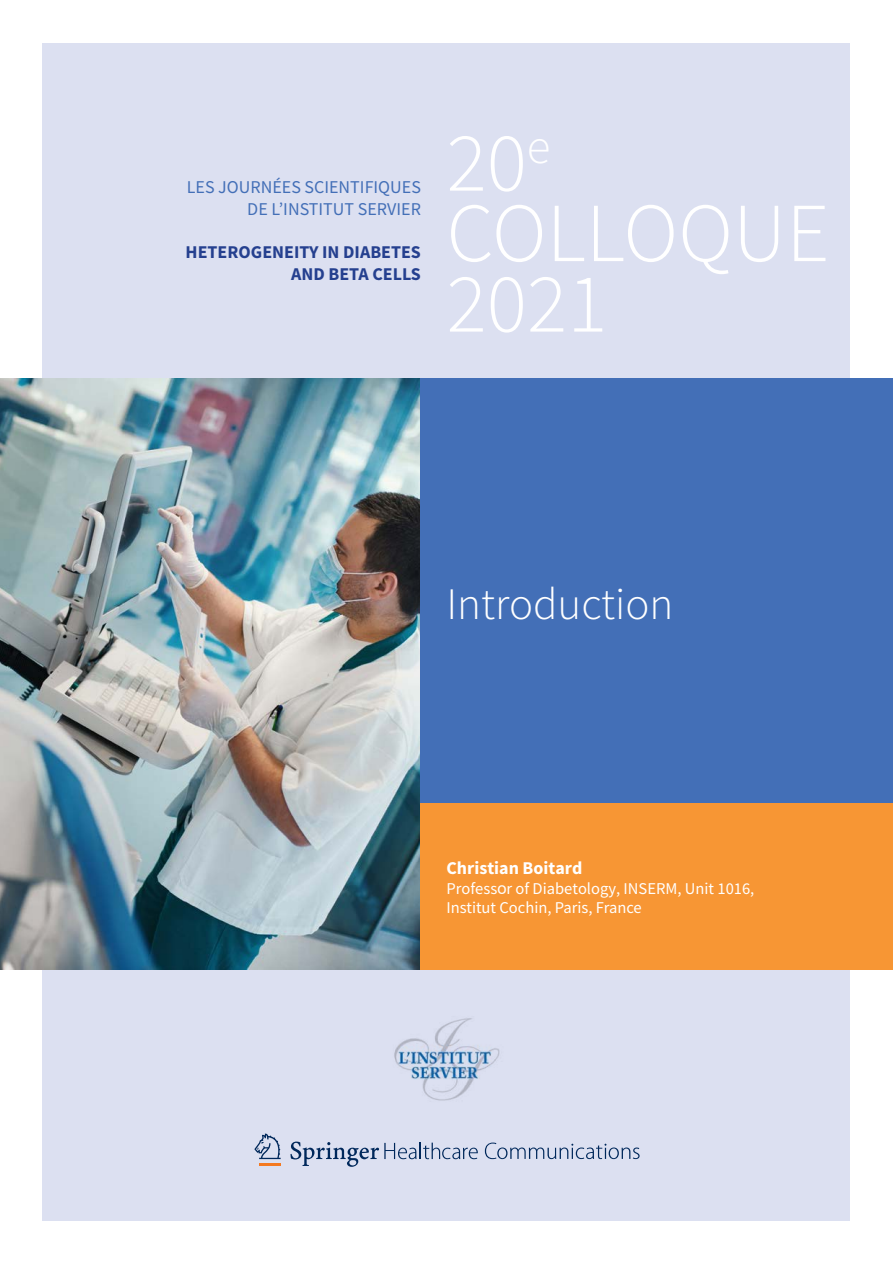
<style>
.page{position:relative;width:893px;height:1263px;background:#fff}
.page>*{position:absolute;margin:0;border:0;box-sizing:border-box;transform-origin:0 0}
.t1{font:300 84px "Source Sans Pro";color:#fff}
.t2{font:300 45px "Source Sans Pro";color:#fff}
.t3{font:18px "Source Sans Pro";color:#436fb7}
.t4{font:700 18px "Source Sans Pro";color:#25408f}
.t5{font:700 18px "Source Sans Pro";color:#fff}
.t6{font:16.5px/19.8px "Source Sans Pro";color:#fff}
.s1{font-family:"Arial"}
</style>
<div class="page">
<div style="left:42px;top:43px;width:808px;height:1177px;background:#dce0f1"></div>
<img style="left:0;top:378px;width:421px;height:592px">
<div style="left:421px;top:378px;width:472px;height:447px;background:#436fb7"></div>
<div style="left:421px;top:804px;width:472px;height:166px;background:#f79634"></div>
<img style="left:394px;top:1018px;width:106px;height:83px">
<svg style="left:254px;top:1134px;width:27px;height:25px"></svg>
<hr style="left:259px;top:1163px;width:22px;height:3px;background:#f47921">
<svg style="left:290px;top:1141px;width:188px;height:26px"></svg>
<svg style="left:485px;top:1142px;width:155px;height:17px"></svg>
<p class="t3" style="left:187px;top:176px;width:236px">LES JOURNÉES SCIENTIFIQUES</p>
<p class="t3" style="left:247px;top:197px;width:175px">DE L’INSTITUT SERVIER</p>
<p class="t4" style="left:186px;top:240px;width:237px">HETEROGENEITY IN DIABETES</p>
<p class="t4" style="left:291px;top:261px;width:131px">AND BETA CELLS</p>
<p class="t1" style="left:446px;top:111px;width:106px">20<sup>e</sup></p>
<p class="t1" style="left:446px;top:182px;width:384px">COLLOQUE</p>
<p class="t1" style="left:446px;top:252px;width:162px">2021</p>
<p class="t2" style="left:446px;top:576px;width:229px">Introduction</p>
<p class="t5" style="left:446px;top:856px;width:137px">Christian Boitard</p>
<p class="t6" style="left:446px;top:878px;width:309px">Profess<span class="s1">o</span>r of Diabetology, INSERM, Unit 1016,<br>Institut Cochin, Paris, France</p>
</div>
